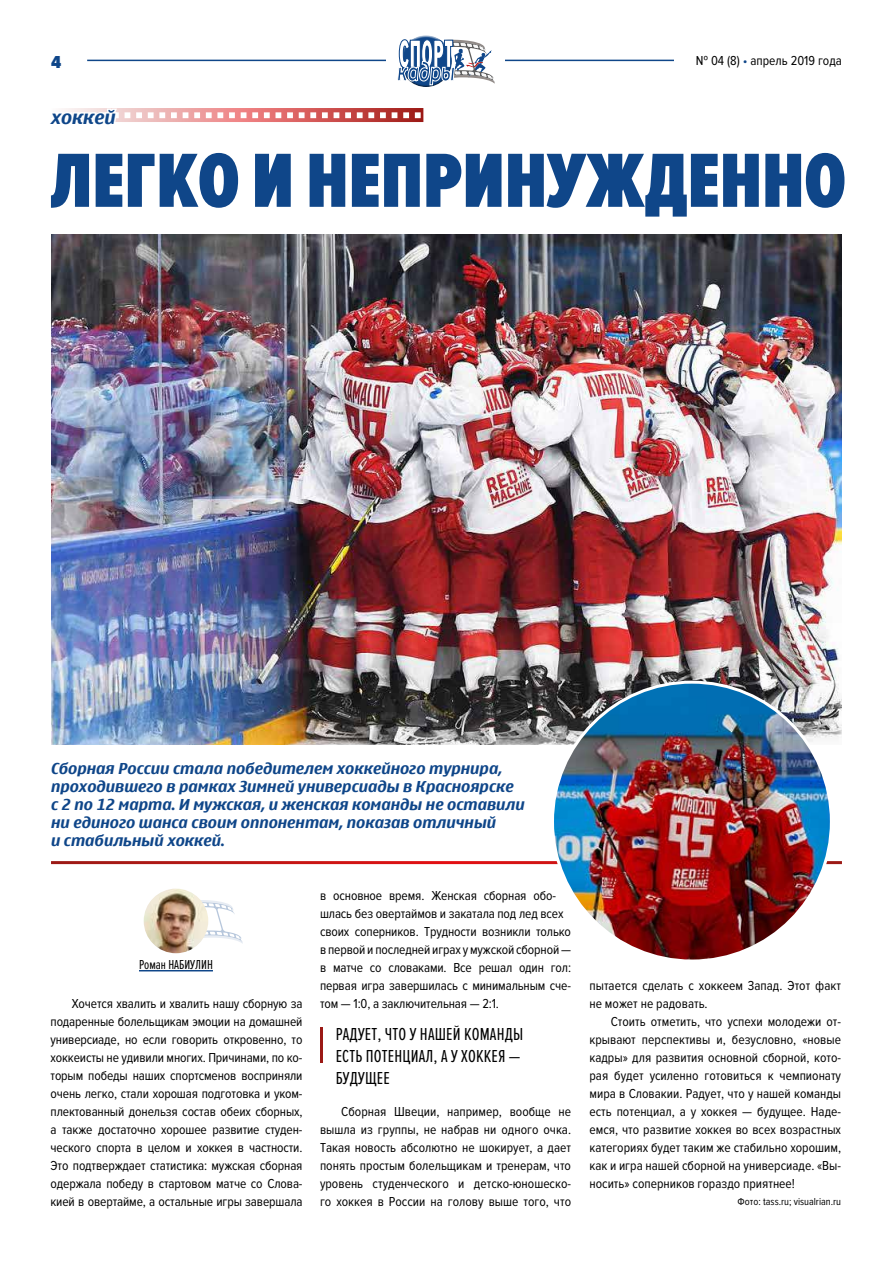
<style>
.page{position:relative;width:893px;height:1263px;background:#fff}
.page>*{position:absolute;margin:0;border:0;box-sizing:border-box;transform-origin:0 0}
.t1{font:900 79.5px "Proxima Nova Ex Cn";color:#0f4689}
.t2{font:50.4px "Proxima Nova Ex Cn";color:#fff}
.t3{font:18px/21.6px "Proxima Nova Ex Cn";letter-spacing:.01em;color:#000}
.t4{font:700 18px "Nokia Sans S60";color:#0f4689}
.t5{font:900 18px "Proxima Nova Cond";color:#0f4689}
.t6{font:700 15px/18px "Nokia Sans S60";color:#0f4689}
.t7{font:13.5px/18px "Proxima Nova Cond";letter-spacing:-.01em;color:#000;text-align:justify}
.t8{font:13.5px "Proxima Nova Ex Cn";color:#000}
.t9{font:10.5px "Proxima Nova Cond";color:#000}
.s1{color:#0f4689}
</style>
<div class="page">
<hr style="left:87px;top:60px;width:587px;height:1px;background:#0f4689">
<div style="left:387px;top:24px;width:118px;height:65px;background:#fff"></div>
<div style="left:397px;top:35px;width:56px;height:25px;background:#fff;opacity:.75"></div>
<svg style="left:397px;top:39px;width:98px;height:48px"></svg>
<img style="left:51px;top:234px;width:791px;height:510px">
<svg style="left:201px;top:900px;width:42px;height:44px"></svg>
<hr style="left:139px;top:970px;width:74px;height:1px;background:#0f4689">
<img style="left:144px;top:889px;width:64px;height:64px;border-radius:32px">
<svg style="left:64px;top:108px;width:359px;height:14px"></svg>
<img style="left:552px;top:682px;width:279px;height:279px;border-radius:139px">
<h3 class="t5" style="left:51px;top:52px;width:12px">4</h3>
<p class="t7" style="left:696px;top:52px;width:148px">№ 04 (8) <span class="s1">•</span> апрель 2019 года</p>
<h3 class="t4" style="left:51px;top:106px;width:66px">хоккей</h3>
<h1 class="t1" style="left:50px;top:136px;width:797px">ЛЕГКО И НЕПРИНУЖДЕННО</h1>
<p class="t6" style="left:51px;top:760px;width:475px">Сборная России стала победителем хоккейного турнира, проходившего в рамках Зимней универсиады в Красноярске<br>с 2 по 12 марта. И мужская, и женская команды не оставили ни единого шанса своим оппонентам, показав отличный<br>и стабильный хоккей.</p>
<p class="t8" style="left:139px;top:957px;width:75px">Роман НАБИУЛИН</p>
<p class="t7" style="left:51px;top:995px;width:254px;text-indent:21px">Хочется хвалить и хвалить нашу сборную за подаренные болельщикам эмоции на домашней универсиаде, но если говорить откровенно, то хоккеисты не удивили многих. Причинами, по ко&shy;торым победы наших спортсменов восприняли очень легко, стали хорошая подготовка и уком&shy;плектованный донельзя состав обеих сборных, а также достаточно хорошее развитие студен&shy;ческого спорта в целом и хоккея в частности.<br>Это подтверждает статистика: мужская сборная одержала победу в стартовом матче со Слова&shy;кией в овертайме, а остальные игры завершала</p>
<p class="t7" style="left:320px;top:887px;width:253px;text-align:left">в основное время. Женская сборная обо&shy;шлась без овертаймов и закатала под лед всех своих соперников. Трудности возникли только в первой и последней играх у мужской сборной — в матче со словаками. Все решал один гол: первая игра завершилась с минимальным сче&shy;том — 1:0, а заключительная — 2:1.</p>
<h2 class="t2" style="left:317px;top:1017px;width:10px">|</h2>
<h3 class="t3" style="left:336px;top:1024px;width:189px">РАДУЕТ, ЧТО У НАШЕЙ КОМАНДЫ<br>ЕСТЬ ПОТЕНЦИАЛ, А У ХОККЕЯ —<br>БУДУЩЕЕ</h3>
<p class="t7" style="left:320px;top:1103px;width:253px;text-indent:21px">Сборная Швеции, например, вообще не вышла из группы, не набрав ни одного очка.<br>Такая новость абсолютно не шокирует, а дает понять простым болельщикам и тренерам, что уровень студенческого и детско-юношеско&shy;го хоккея в России на голову выше того, что</p>
<p class="t7" style="left:589px;top:977px;width:253px">пытается сделать с хоккеем Запад. Этот факт не может не радовать.</p>
<p class="t7" style="left:589px;top:1013px;width:253px;text-indent:21px">Стоить отметить, что успехи молодежи от&shy;крывают перспективы и, безусловно, «новые кадры» для развития основной сборной, кото&shy;рая будет усиленно готовиться к чемпионату мира в Словакии. Радует, что у нашей команды есть потенциал, а у хоккея — будущее. Наде&shy;емся, что развитие хоккея во всех возрастных категориях будет таким же стабильно хорошим, как и игра нашей сборной на универсиаде. «Вы&shy;носить» соперников гораздо приятнее!</p>
<p class="t9" style="left:738px;top:1196px;width:105px">Фото: tass.ru; visualrian.ru</p>
</div>
